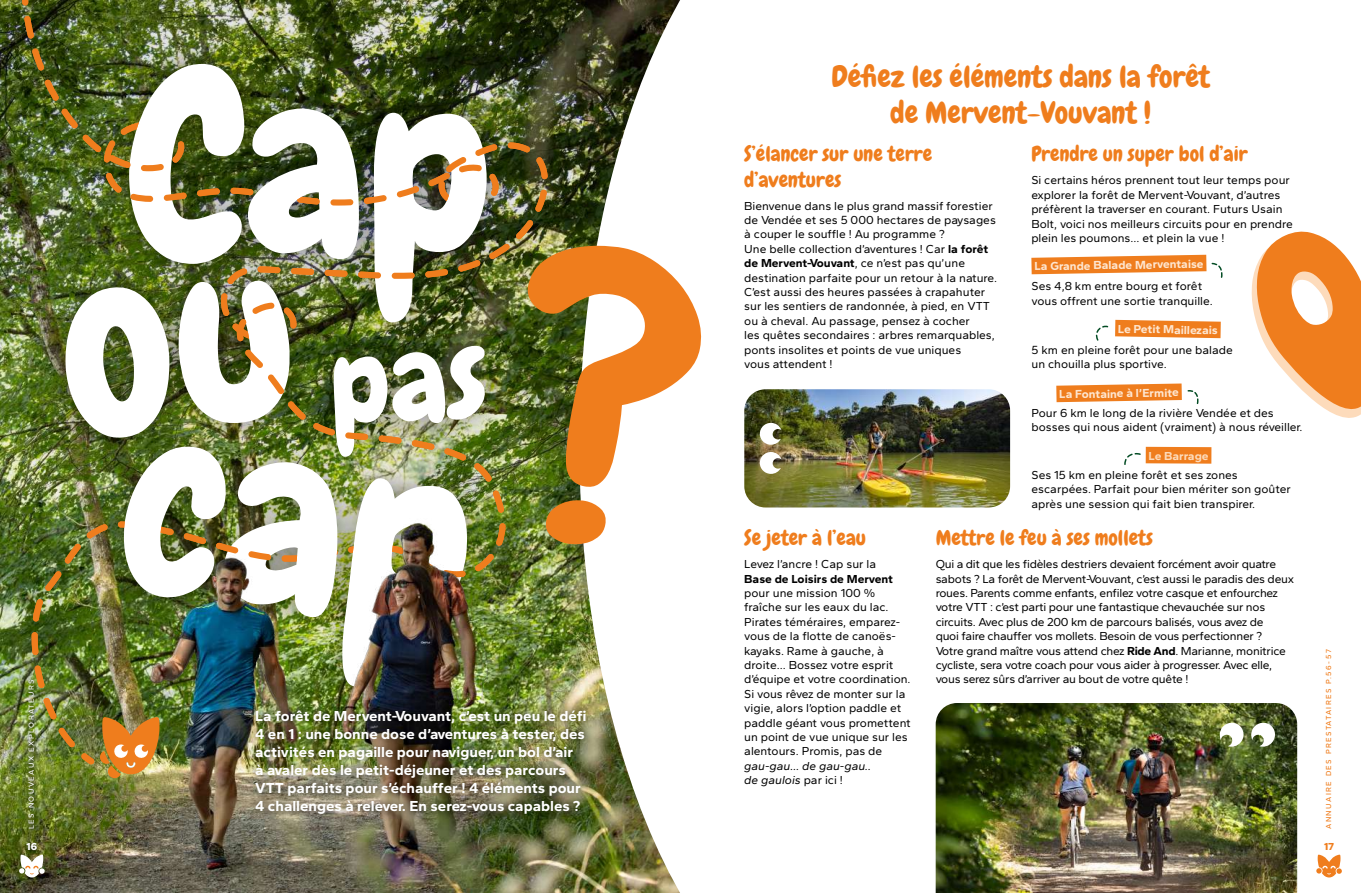
<style>
.page{position:relative;width:1361px;height:893px;background:#fff}
.page>*{position:absolute;margin:0;border:0;box-sizing:border-box;transform-origin:0 0}
.t1{font:30px/36px "Chewy";color:#ef7d1d;text-align:center}
.t2{font:21px/25.2px "Chewy";color:#ef7d1d}
.t3{font:15px/18px "Gantari";color:#fff}
.t4{font:12px/14.4px "Gantari";color:#000}
.t5{font:12px/14.4px "Gantari";letter-spacing:-.02em;color:#000}
.t6{font:12px "Gantari";color:#fee6d0}
.t7{font:italic 12px/14.4px "Gantari";color:#000}
.t8{font:12px "Gantari";letter-spacing:-.005em;color:#fddbbb}
.t9{font:10.5px "Gantari";color:#fff}
.t10{font:10.5px "Gantari";color:#ef7d1d}
.t11{font:7.5px "Gantari";letter-spacing:.2em;color:#ef7d1d}
.t12{font:7.5px "Gantari";letter-spacing:.2em;color:#fff}
.s1{font-style:normal}
</style>
<div class="page">
<img style="left:0;top:0;width:579px;height:893px">
<svg style="left:579px;top:0;width:579px;height:893px"></svg>
<svg style="left:19px;top:855px;width:26px;height:22px"></svg>
<div style="left:23px;top:839px;width:18px;height:16px;background:#000;opacity:.7"></div>
<div style="left:25px;top:676px;width:13px;height:156px;background:#000;opacity:.9"></div>
<div style="left:247px;top:701px;width:348px;height:122px;background:#000;opacity:.7"></div>
<svg style="left:574px;top:246px;width:128px;height:298px"></svg>
<svg style="left:1316px;top:855px;width:25px;height:22px"></svg>
<img style="left:744px;top:389px;width:266px;height:118px">
<div style="left:1145px;top:447px;width:66px;height:17px;background:#ef7d1d"></div>
<svg style="left:1014px;top:246px;width:209px;height:37px"></svg>
<svg style="left:1039px;top:375px;width:159px;height:36px"></svg>
<svg style="left:1093px;top:311px;width:128px;height:36px"></svg>
<svg style="left:1123px;top:453px;width:19px;height:13px"></svg>
<img style="left:935px;top:703px;width:362px;height:190px">
<svg style="left:1251px;top:231px;width:110px;height:187px"></svg>
<svg style="left:1219px;top:721px;width:57px;height:27px"></svg>
<svg style="left:760px;top:423px;width:21px;height:22px"></svg>
<svg style="left:760px;top:452px;width:21px;height:22px"></svg>
<div style="left:0;top:0;width:574px;height:790px;background:#000;opacity:.5"></div>
<img style="left:21px;top:0;width:527px;height:747px">
<img style="left:81px;top:717px;width:78px;height:61px">
<img style="left:128px;top:491px;width:367px;height:208px">
<p class="t12" style="left:27px;top:829px;width:152px;rotate:-90deg">LES NOUVEAUX EXPLORATEURS</p>
<p class="t9" style="left:27px;top:840px;width:12px">16</p>
<p class="t3" style="left:255px;top:707px;width:333px">La forêt de Mervent-Vouvant, c’est un peu le défi 4 en 1 : une bonne dose d’aventures à tester, des activités en pagaille pour naviguer, un bol d’air<br>à avaler dès le petit-déjeuner et des parcours VTT parfaits pour s’échauffer ! 4 éléments pour 4 challenges à relever. En serez-vous capables ?</p>
<h1 class="t1" style="left:831px;top:59px;width:380px">Défiez les éléments dans la forêt de Mervent-Vouvant !</h1>
<h2 class="t2" style="left:744px;top:142px;width:189px">S’élancer sur une terre d’aventures</h2>
<p class="t4" style="left:744px;top:198px;width:254px">Bienvenue dans le plus grand massif forestier de Vendée et ses 5 000 hectares de paysages à couper le souffle ! Au programme ?<br>Une belle collection d’aventures ! Car la forêt de Mervent-Vouvant, ce n’est pas qu’une destination parfaite pour un retour à la nature.<br>C’est aussi des heures passées à crapahuter sur les sentiers de randonnée, à pied, en VTT ou à cheval. Au passage, pensez à cocher<br>les quêtes secondaires : arbres remarquables, ponts insolites et points de vue uniques<br>vous attendent !</p>
<h2 class="t2" style="left:1031px;top:142px;width:218px">Prendre un super bol d’air</h2>
<p class="t4" style="left:1031px;top:173px;width:263px">Si certains héros prennent tout leur temps pour explorer la forêt de Mervent-Vouvant, d’autres préfèrent la traverser en courant. Futurs Usain Bolt, voici nos meilleurs circuits pour en prendre plein les poumons… et plein la vue !</p>
<p class="t4" style="left:1031px;top:279px;width:183px">Ses 4,8 km entre bourg et forêt vous offrent une sortie tranquille.</p>
<p class="t6" style="left:1034px;top:259px;width:171px;rotate:-1deg">La Grande Balade Merventaise</p>
<p class="t6" style="left:1118px;top:321px;width:101px;rotate:1deg">Le Petit Maillezais</p>
<p class="t4" style="left:1031px;top:342px;width:203px">5 km en pleine forêt pour une balade un chouilla plus sportive.</p>
<p class="t6" style="left:1059px;top:387px;width:121px;rotate:-1deg">La Fontaine à l’Ermite</p>
<p class="t4" style="left:1031px;top:405px;width:272px">Pour 6 km le long de la rivière Vendée et des bosses qui nous aident (vraiment) à nous réveiller.</p>
<p class="t8" style="left:1148px;top:448px;width:62px">Le Barrage</p>
<p class="t4" style="left:1031px;top:467px;width:261px">Ses 15 km en pleine forêt et ses zones escarpées. Parfait pour bien mériter son goûter après une session qui fait bien transpirer.</p>
<h2 class="t2" style="left:744px;top:525px;width:123px">Se jeter à l’eau</h2>
<p class="t4" style="left:744px;top:557px;width:168px">Levez l’ancre ! Cap sur la<br>Base de Loisirs de Mervent pour une mission 100 % fraîche sur les eaux du lac.<br>Pirates téméraires, emparez&shy;vous de la flotte de canoës&shy;kayaks. Rame à gauche, à droite… Bossez votre esprit d’équipe et votre coordination.<br>Si vous rêvez de monter sur la vigie, alors l’option paddle et paddle géant vous promettent un point de vue unique sur les alentours. Promis, pas de</p>
<p class="t7" style="left:744px;top:758px;width:128px">gau-gau… de gau-gau.. de gaulois <span class="s1">par ici !</span></p>
<h2 class="t2" style="left:935px;top:525px;width:219px">Mettre le feu à ses mollets</h2>
<p class="t5" style="left:935px;top:557px;width:360px">Qui a dit que les fidèles destriers devaient forcément avoir quatre sabots ? La forêt de Mervent-Vouvant, c’est aussi le paradis des deux roues. Parents comme enfants, enfilez votre casque et enfourchez votre VTT : c’est parti pour une fantastique chevauchée sur nos circuits. Avec plus de 200 km de parcours balisés, vous avez de<br>quoi faire chauffer vos mollets. Besoin de vous perfectionner ?<br>Votre grand maître vous attend chez Ride And. Marianne, monitrice cycliste, sera votre coach pour vous aider à progresser. Avec elle, vous serez sûrs d’arriver au bout de votre quête !</p>
<p class="t11" style="left:1323px;top:829px;width:181px;rotate:-90deg">ANNUAIRE DES PRESTATAIRES P.56-57</p>
<p class="t10" style="left:1324px;top:840px;width:11px">17</p>
</div>
